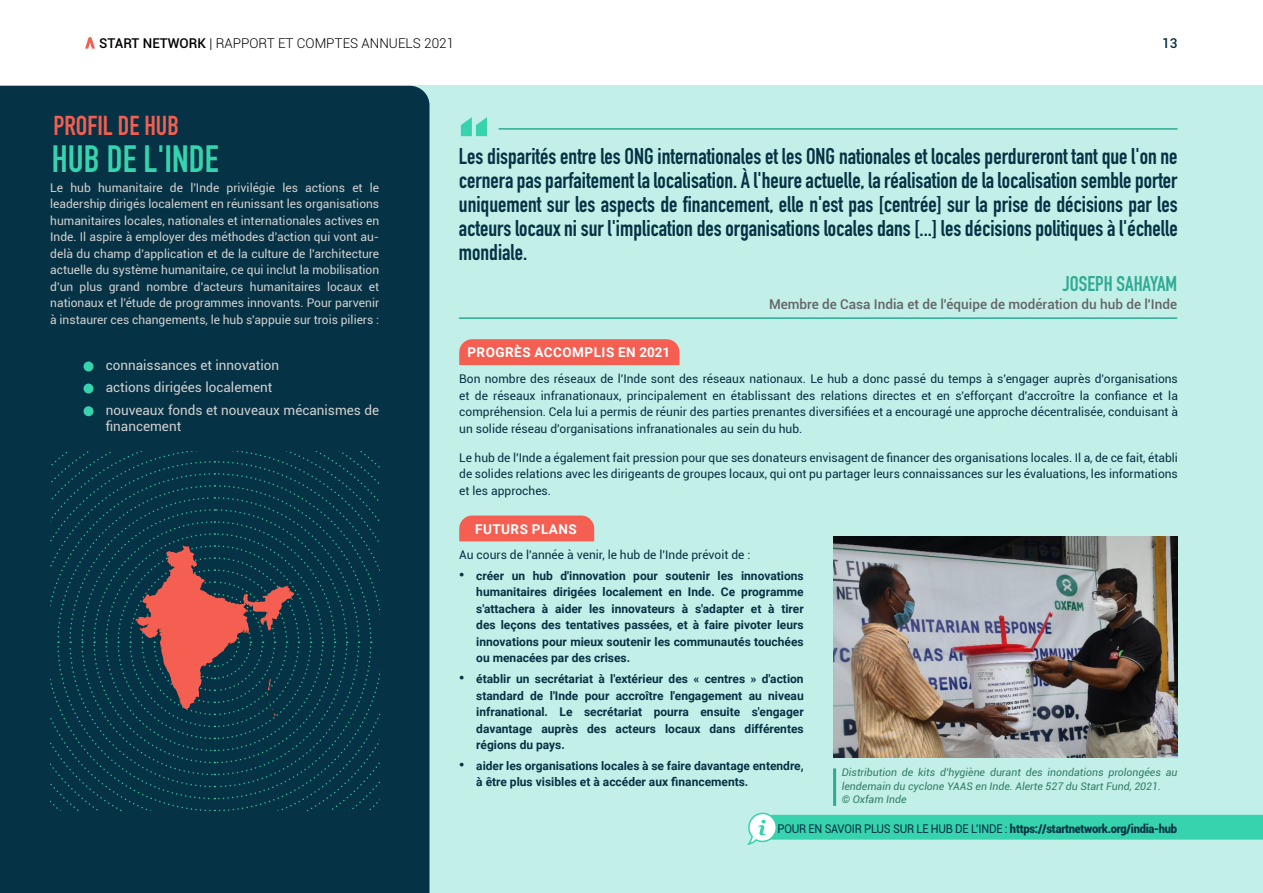
<style>
.page{position:relative;width:1263px;height:893px;background:#fff}
.page>*{position:absolute;margin:0;border:0;box-sizing:border-box;transform-origin:0 0}
.t1{font:700 108px "DIN Condensed";color:#36d3ae}
.t2{font:700 37.5px "DIN Condensed";color:#36d3ae}
.t3{font:700 27px "DIN Condensed";color:#f45f51}
.t4{font:700 22.5px/24px "DIN Condensed";color:#053244;text-align:justify}
.t5{font:700 21px "DIN Condensed";color:#30aa93}
.t6{font:13.5px/16.5px "Roboto";color:#d1d1d1}
.t7{font:500 13.5px "Roboto";color:#636466}
.t8{font:300 13.5px "Roboto";color:#000}
.t9{font:700 13.5px "Roboto";letter-spacing:.035em;color:#fff}
.t10{font:500 13.5px "Roboto";color:#053244}
.t11{font:12px/16.5px "Roboto";color:#053244;text-align:justify}
.t12{font:700 12px/16.5px "Roboto";color:#053244;text-align:justify}
.t13{font:12px/16.5px "Roboto";color:#d1d1d1;text-align:justify}
.t14{font:900 12px "Roboto";letter-spacing:-.02em;color:#053244;scale:.93 1}
.t15{font:italic 10.5px/13.5px "Roboto";color:#307d66}
.s1{font-weight:500}
.s2{font-family:"Arial";font-weight:400;font-size:15px}
.s3{font-weight:400}
</style>
<div class="page">
<div style="left:0;top:85px;width:1263px;height:808px;background:#c2efe7"></div>
<div style="left:0;top:86px;width:429px;height:807px;background:#053244"></div>
<hr style="left:459px;top:317px;width:718px;height:2px;background:#30aa93">
<hr style="left:498px;top:128px;width:679px;height:2px;background:#30aa93">
<img style="left:833px;top:537px;width:345px;height:220px">
<svg style="left:50px;top:451px;width:334px;height:360px;background:#183947"></svg>
<hr style="left:833px;top:768px;width:3px;height:38px;background:#30aa93">
<svg style="left:747px;top:812px;width:516px;height:33px"></svg>
<div style="left:459px;top:339px;width:220px;height:26px;background:#f45f51"></div>
<div style="left:459px;top:516px;width:135px;height:25px;background:#f45f51"></div>
<div style="left:84px;top:362px;width:9px;height:9px;background:#36d3ae;border-radius:50%"></div>
<div style="left:84px;top:384px;width:9px;height:9px;background:#36d3ae;border-radius:50%"></div>
<div style="left:84px;top:406px;width:9px;height:10px;background:#36d3ae;border-radius:50%"></div>
<svg style="left:85px;top:37px;width:10px;height:12px"></svg>
<p class="t8" style="left:99px;top:34px;width:356px"><span class="s1">START NETWORK</span> | RAPPORT ET COMPTES ANNUELS 2021</p>
<p class="t10" style="left:1162px;top:34px;width:17px">13</p>
<p class="t3" style="left:53px;top:108px;width:127px">PROFIL DE HUB</p>
<p class="t2" style="left:52px;top:134px;width:168px">HUB DE L'INDE</p>
<p class="t13" style="left:50px;top:179px;width:330px">Le hub humanitaire de l'Inde privilégie les actions et le leadership dirigés localement en réunissant les organisations humanitaires locales, nationales et internationales actives en Inde. Il aspire à employer des méthodes d'action qui vont au&shy;delà du champ d'application et de la culture de l'architecture actuelle du système humanitaire, ce qui inclut la mobilisation d'un plus grand nombre d'acteurs humanitaires locaux et nationaux et l'étude de programmes innovants. Pour parvenir à instaurer ces changements, le hub s'appuie sur trois piliers :</p>
<p class="t6" style="left:106px;top:356px;width:175px">connaissances et innovation</p>
<p class="t6" style="left:106px;top:379px;width:168px">actions dirigées localement</p>
<p class="t6" style="left:106px;top:401px;width:275px">nouveaux fonds et nouveaux mécanismes de financement</p>
<p class="t1" style="left:459px;top:84px;width:32px">“</p>
<p class="t4" style="left:459px;top:144px;width:720px">Les disparités entre les ONG internationales et les ONG nationales et locales perdureront tant que l'on ne cernera pas parfaitement la localisation. À l'heure actuelle, la réalisation de la localisation semble porter uniquement sur les aspects de financement, elle n'est pas [centrée] sur la prise de décisions par les acteurs locaux ni sur l'implication des organisations locales dans [...] les décisions politiques à l'échelle mondiale.</p>
<p class="t5" style="left:1063px;top:270px;width:116px">JOSEPH SAHAYAM</p>
<p class="t7" style="left:769px;top:295px;width:410px">Membre de Casa India et de l'équipe de modération du hub de l'Inde</p>
<p class="t9" style="left:467px;top:343px;width:204px">PROGRÈS ACCOMPLIS EN 2021</p>
<p class="t11" style="left:459px;top:370px;width:720px">Bon nombre des réseaux de l'Inde sont des réseaux nationaux. Le hub a donc passé du temps à s'engager auprès d'organisations et de réseaux infranationaux, principalement en établissant des relations directes et en s'efforçant d'accroître la confiance et la compréhension. Cela lui a permis de réunir des parties prenantes diversifiées et a encouragé une approche décentralisée, conduisant à un solide réseau d'organisations infranationales au sein du hub.</p>
<p class="t11" style="left:459px;top:449px;width:720px">Le hub de l'Inde a également fait pression pour que ses donateurs envisagent de financer des organisations locales. Il a, de ce fait, établi de solides relations avec les dirigeants de groupes locaux, qui ont pu partager leurs connaissances sur les évaluations, les informations et les approches.</p>
<p class="t9" style="left:475px;top:519px;width:103px">FUTURS PLANS</p>
<p class="t11" style="left:459px;top:546px;width:293px">Au cours de l'année à venir, le hub de l'Inde prévoit de :</p>
<p class="t12" style="left:476px;top:567px;width:329px;text-indent:-17px"><span class="s2">•</span> créer un hub d'innovation pour soutenir les innovations humanitaires dirigées localement en Inde. Ce programme s'attachera à aider les innovateurs à s'adapter et à tirer des leçons des tentatives passées, et à faire pivoter leurs innovations pour mieux soutenir les communautés touchées ou menacées par des crises.</p>
<p class="t12" style="left:476px;top:670px;width:329px;text-indent:-17px"><span class="s2">•</span> établir un secrétariat à l'extérieur des « centres » d'action standard de l'Inde pour accroître l'engagement au niveau infranational. Le secrétariat pourra ensuite s'engager davantage auprès des acteurs locaux dans différentes régions du pays.</p>
<p class="t12" style="left:476px;top:757px;width:329px;text-indent:-17px"><span class="s2">•</span> aider les organisations locales à se faire davantage entendre, à être plus visibles et à accéder aux financements.</p>
<p class="t15" style="left:842px;top:765px;width:337px">Distribution de kits d'hygiène durant des inondations prolongées au lendemain du cyclone YAAS en Inde. Alerte 527 du Start Fund, 2021.</p>
<p class="t15" style="left:842px;top:792px;width:66px">© Oxfam Inde</p>
<p class="t14" style="left:777px;top:820px;width:431px"><span class="s3">POUR EN SAVOIR PLUS SUR LE HUB DE L'INDE :</span> https://startnetwork.org/india-hub</p>
</div>
